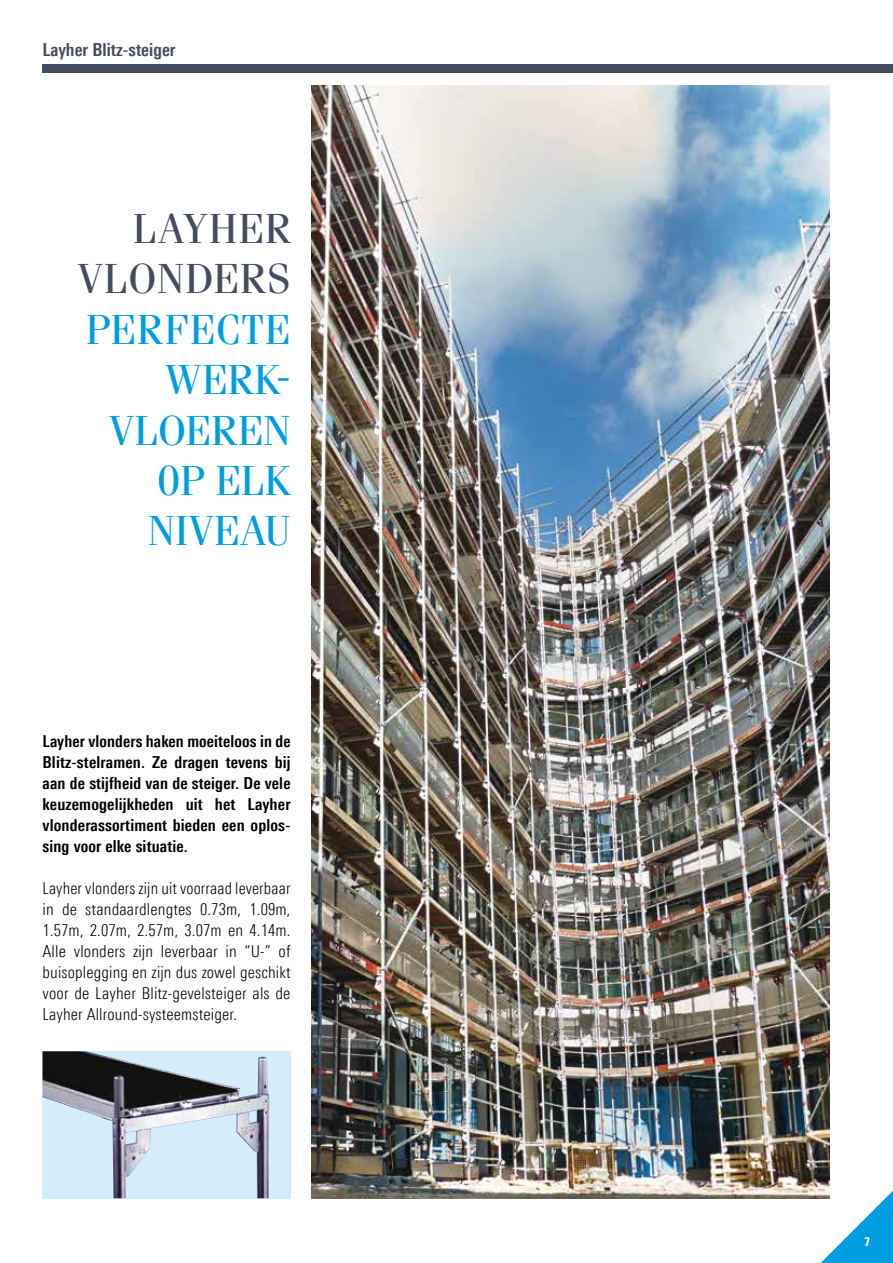
<style>
.page{position:relative;width:893px;height:1263px;background:#fff}
.page>*{position:absolute;margin:0;border:0;box-sizing:border-box;transform-origin:0 0}
.t1{font:42px/50.4px "Fenice Pro ITC";letter-spacing:.01em;color:#009ee0;text-align:right}
.t2{font:42px/50.4px "Fenice Pro ITC";letter-spacing:.015em;color:#444c61;text-align:right}
.t3{font:700 18px "Linotype Univers 620 Cn";color:#444c61}
.t4{font:300 16.5px/21px "Linotype Univers 320 Cn";letter-spacing:.01em;color:#000;text-align:justify}
.t5{font:700 16.5px/21px "Linotype Univers 620 Cn";letter-spacing:.01em;color:#000;text-align:justify}
.t6{font:700 12px "Linotype Univers 620 Cn";color:#fff}
</style>
<div class="page">
<svg style="left:821px;top:1191px;width:72px;height:72px"></svg>
<div style="left:43px;top:64px;width:850px;height:8px;background:#444c61"></div>
<img style="left:312px;top:85px;width:517px;height:1113px">
<div style="left:43px;top:1051px;width:248px;height:147px;background:#d5edfa"></div>
<img style="left:43px;top:1051px;width:226px;height:147px">
<p class="t3" style="left:43px;top:38px;width:135px">Layher Blitz-steiger</p>
<h1 class="t2" style="left:78px;top:203px;width:214px">LAYHER<br>VLONDERS</h1>
<h1 class="t1" style="left:86px;top:304px;width:206px">PERFECTE<br>WERK-<br>VLOEREN<br>0P ELK<br>NIVEAU</h1>
<p class="t5" style="left:43px;top:731px;width:250px">Layher vlonders haken moeiteloos in de Blitz-stelramen. Ze dragen tevens bij aan de stijfheid van de steiger. De vele keuzemogelijkheden uit het Layher vlonderassortiment bieden een oplos&shy;sing voor elke situatie.</p>
<p class="t4" style="left:43px;top:878px;width:250px">Layher vlonders zijn uit voorraad leverbaar in de standaardlengtes 0.73m, 1.09m, 1.57m, 2.07m, 2.57m, 3.07m en 4.14m.<br>Alle vlonders zijn leverbaar in “U-” of buisoplegging en zijn dus zowel geschikt voor de Layher Blitz-gevelsteiger als de Layher Allround-systeemsteiger.</p>
<p class="t6" style="left:865px;top:1235px;width:7px">7</p>
</div>
